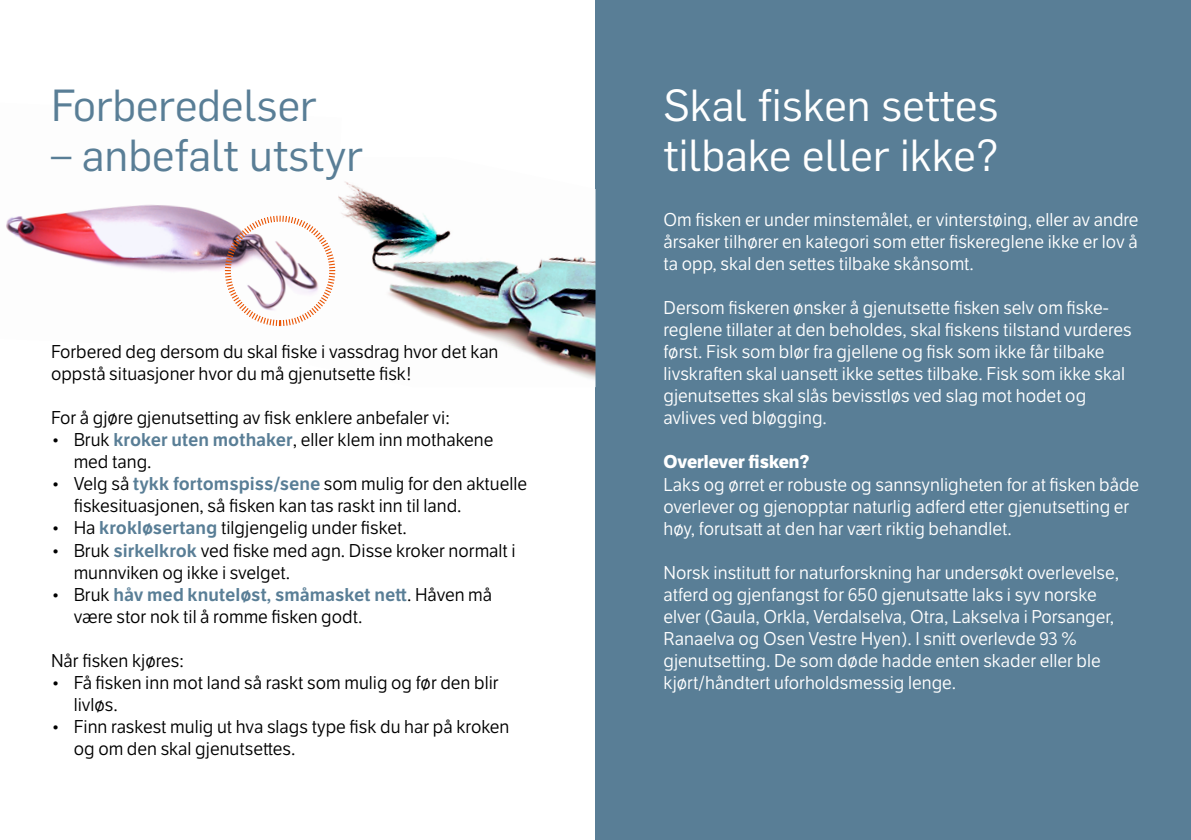
<style>
.page{position:relative;width:1191px;height:840px;background:#fff}
.page>*{position:absolute;margin:0;border:0;box-sizing:border-box;transform-origin:0 0}
.t1{font:44px/50px "Flama";color:#fff}
.t2{font:44px "Flama";color:#597e96}
.t3{font:18px/22px "LFT Etica";color:#fff}
.t4{font:18px/22px "LFT Etica";color:#000}
.t5{font:700 18px "LFT Etica";color:#fff}
.s1{font-weight:600;color:#597e96}
</style>
<div class="page">
<div style="left:595px;top:0;width:596px;height:839px;background:#597e96"></div>
<img style="left:342px;top:181px;width:253px;height:199px">
<img style="left:6px;top:196px;width:336px;height:76px">
<svg style="left:224px;top:214px;width:112px;height:113px"></svg>
<h1 class="t2" style="left:51px;top:75px;width:267px">Forberedelser</h1>
<h1 class="t2" style="left:51px;top:125px;width:313px">– anbefalt utstyr</h1>
<p class="t4" style="left:51px;top:341px;width:449px">Forbered deg dersom du skal fiske i vassdrag hvor det kan oppstå situasjoner hvor du må gjenutsette fisk!</p>
<p class="t4" style="left:51px;top:407px;width:400px">For å gjøre gjenutsetting av fisk enklere anbefaler vi:</p>
<p class="t4" style="left:74px;top:429px;width:421px;text-indent:-23px">• Bruk <span class="s1">kroker uten mothaker</span>, eller klem inn mothakene med tang.</p>
<p class="t4" style="left:74px;top:473px;width:455px;text-indent:-23px">• Velg så <span class="s1">tykk fortomspiss/sene</span> som mulig for den aktuelle fiskesituasjonen, så fisken kan tas raskt inn til land.</p>
<p class="t4" style="left:51px;top:517px;width:357px">• Ha <span class="s1">krokløsertang</span> tilgjengelig under fisket.</p>
<p class="t4" style="left:74px;top:539px;width:443px;text-indent:-23px">• Bruk <span class="s1">sirkelkrok</span> ved fiske med agn. Disse kroker normalt i munnviken og ikke i svelget.</p>
<p class="t4" style="left:74px;top:583px;width:420px;text-indent:-23px">• Bruk <span class="s1">håv med knuteløst, småmasket nett</span>. Håven må være stor nok til å romme fisken godt.</p>
<p class="t4" style="left:51px;top:649px;width:134px">Når fisken kjøres:</p>
<p class="t4" style="left:74px;top:671px;width:426px;text-indent:-23px">• Få fisken inn mot land så raskt som mulig og før den blir livløs.</p>
<p class="t4" style="left:74px;top:715px;width:437px;text-indent:-23px">• Finn raskest mulig ut hva slags type fisk du har på kroken og om den skal gjenutsettes.</p>
<h1 class="t1" style="left:663px;top:78px;width:352px">Skal fisken settes - tilbake eller ikke?</h1>
<p class="t3" style="left:663px;top:209px;width:476px;text-align:justify">Om fisken er under minstemålet, er vinterstøing, eller av andre årsaker tilhører en kategori som etter fiskereglene ikke er lov å ta opp, skal den settes tilbake skånsomt.</p>
<p class="t3" style="left:663px;top:297px;width:470px">Dersom fiskeren ønsker å gjenutsette fisken selv om fiske&shy;reglene tillater at den beholdes, skal fiskens tilstand vurderes først. Fisk som blør fra gjellene og fisk som ikke får tilbake livskraften skal uansett ikke settes tilbake. Fisk som ikke skal gjenutsettes skal slås bevisstløs ved slag mot hodet og avlives ved bløgging.</p>
<p class="t5" style="left:663px;top:451px;width:148px">Overlever fisken?</p>
<p class="t3" style="left:663px;top:473px;width:477px">Laks og ørret er robuste og sannsynligheten for at fisken både overlever og gjenopptar naturlig adferd etter gjenutsetting er høy, forutsatt at den har vært riktig behandlet.</p>
<p class="t3" style="left:663px;top:561px;width:457px">Norsk institutt for naturforskning har undersøkt overlevelse, atferd og gjenfangst for 650 gjenutsatte laks i syv norske elver (Gaula, Orkla, Verdalselva, Otra, Lakselva i Porsanger, Ranaelva og Osen Vestre Hyen). I snitt overlevde 93 % gjenutsetting. De som døde hadde enten skader eller ble kjørt/håndtert uforholdsmessig lenge.</p>
</div>
